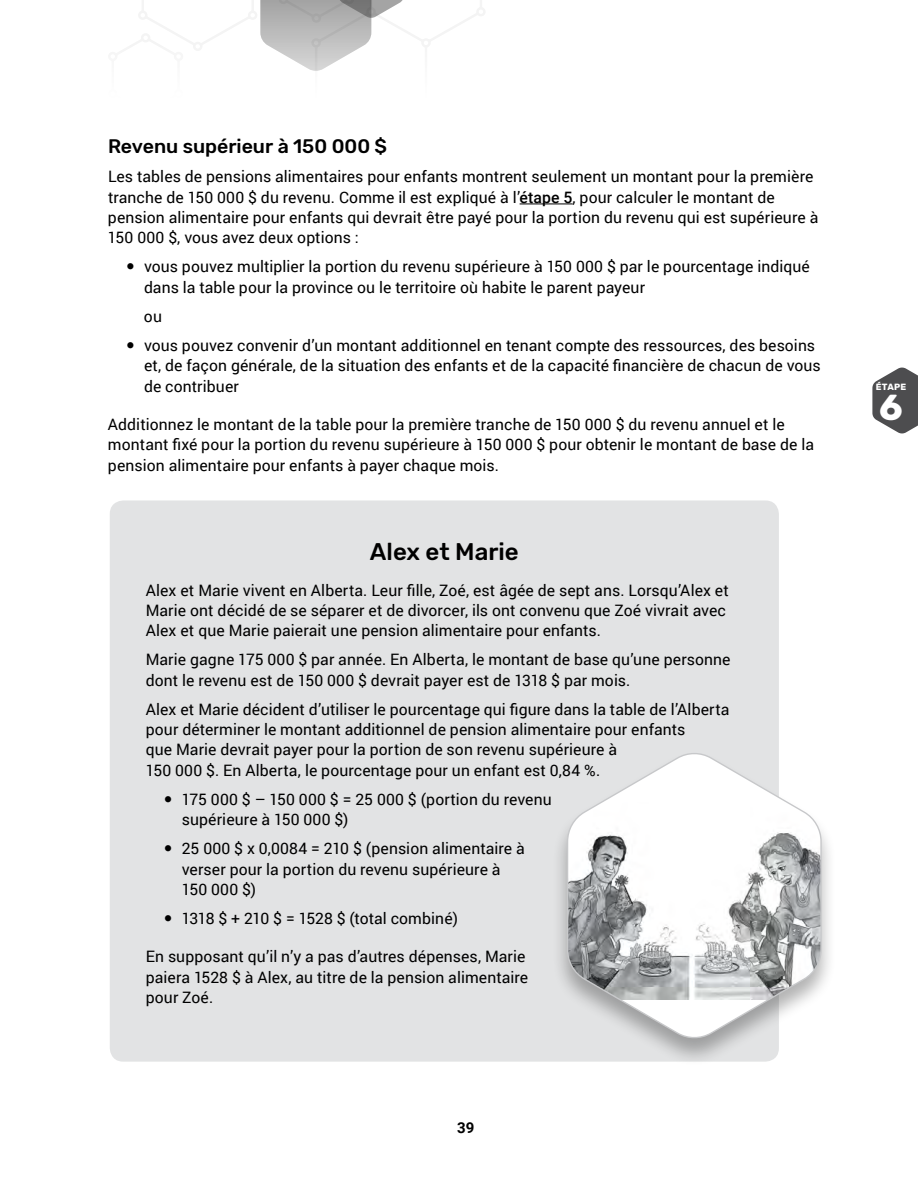
<style>
.page{position:relative;width:918px;height:1188px;background:#fff}
.page>*{position:absolute;margin:0;border:0;box-sizing:border-box;transform-origin:0 0}
.t1{font:700 36px "Rubik";color:#fff}
.Name_s__into_fram{font:500 24px "Rubik";color:#000}
.H4____Rubik_12_5_15{font:500 19.5px "Rubik";color:#000}
.Para_-_Roboto_10{font:15.75px/20.2px "Roboto";letter-spacing:.005em;color:#000}
.Bullets{font:15.75px "Roboto";color:#000}
.t2{font:700 15px "Roboto";color:#000}
.t3{font:700 9px "Rubik";letter-spacing:.03em;color:#fff}
.s1{font-weight:500}
</style>
<div class="page">
<svg style="left:519px;top:203px;width:54px;height:2px"></svg>
<hr style="left:520px;top:204px;width:53px;height:1px;background:#000">
<div style="left:110px;top:500px;width:669px;height:562px;background:#e2e3e4;border-radius:14px"></div>
<div style="left:552px;top:752px;width:285px;height:315px;background:#000;opacity:.3"></div>
<svg style="left:566px;top:752px;width:256px;height:289px"></svg>
<svg style="left:872px;top:367px;width:46px;height:67px"></svg>
<svg style="left:129px;top:0;width:356px;height:71px"></svg>
<p class="H4____Rubik_12_5_15" style="left:108px;top:135px;width:281px">Revenu supérieur à 150 000 $</p>
<p class="Para_-_Roboto_10" style="left:108px;top:166px;width:712px">Les tables de pensions alimentaires pour enfants montrent seulement un montant pour la première tranche de 150 000 $ du revenu. Comme il est expliqué à l’<span class="s1">étape 5</span>, pour calculer le montant de pension alimentaire pour enfants qui devrait être payé pour la portion du revenu qui est supérieure à 150 000 $, vous avez deux options :</p>
<p class="Para_-_Roboto_10" style="left:144px;top:256px;width:667px">vous pouvez multiplier la portion du revenu supérieure à 150 000 $ par le pourcentage indiqué dans la table pour la province ou le territoire où habite le parent payeur</p>
<p class="Bullets" style="left:144px;top:305px;width:20px">ou</p>
<p class="Para_-_Roboto_10" style="left:144px;top:335px;width:678px">vous pouvez convenir d’un montant additionnel en tenant compte des ressources, des besoins et, de façon générale, de la situation des enfants et de la capacité financière de chacun de vous de contribuer</p>
<p class="Para_-_Roboto_10" style="left:108px;top:414px;width:708px">Additionnez le montant de la table pour la première tranche de 150 000 $ du revenu annuel et le montant fixé pour la portion du revenu supérieure à 150 000 $ pour obtenir le montant de base de la pension alimentaire pour enfants à payer chaque mois.</p>
<p class="Name_s__into_fram" style="left:370px;top:538px;width:150px">Alex et Marie</p>
<p class="Para_-_Roboto_10" style="left:146px;top:579px;width:585px">Alex et Marie vivent en Alberta. Leur fille, Zoé, est âgée de sept ans. Lorsqu’Alex et<br>Marie ont décidé de se séparer et de divorcer, ils ont convenu que Zoé vivrait avec<br>Alex et que Marie paierait une pension alimentaire pour enfants.</p>
<p class="Para_-_Roboto_10" style="left:146px;top:649px;width:586px">Marie gagne 175 000 $ par année. En Alberta, le montant de base qu’une personne dont le revenu est de 150 000 $ devrait payer est de 1318 $ par mois.</p>
<p class="Para_-_Roboto_10" style="left:146px;top:699px;width:585px">Alex et Marie décident d’utiliser le pourcentage qui figure dans la table de l’Alberta pour déterminer le montant additionnel de pension alimentaire pour enfants<br>que Marie devrait payer pour la portion de son revenu supérieure à<br>150 000 $. En Alberta, le pourcentage pour un enfant est 0,84 %.</p>
<p class="Para_-_Roboto_10" style="left:182px;top:789px;width:371px">175 000 $ – 150 000 $ = 25 000 $ (portion du revenu supérieure à 150 000 $)</p>
<p class="Para_-_Roboto_10" style="left:182px;top:838px;width:345px">25 000 $ x 0,0084 = 210 $ (pension alimentaire à verser pour la portion du revenu supérieure à<br>150 000 $)</p>
<p class="Para_-_Roboto_10" style="left:182px;top:908px;width:278px">1318 $ + 210 $ = 1528 $ (total combiné)</p>
<p class="Para_-_Roboto_10" style="left:146px;top:946px;width:384px">En supposant qu’il n’y a pas d’autres dépenses, Marie paiera 1528 $ à Alex, au titre de la pension alimentaire pour Zoé.</p>
<p class="t2" style="left:457px;top:1117px;width:19px">39</p>
<p class="t3" style="left:876px;top:382px;width:32px">ÉTAPE</p>
<p class="t1" style="left:879px;top:387px;width:25px">6</p>
</div>
